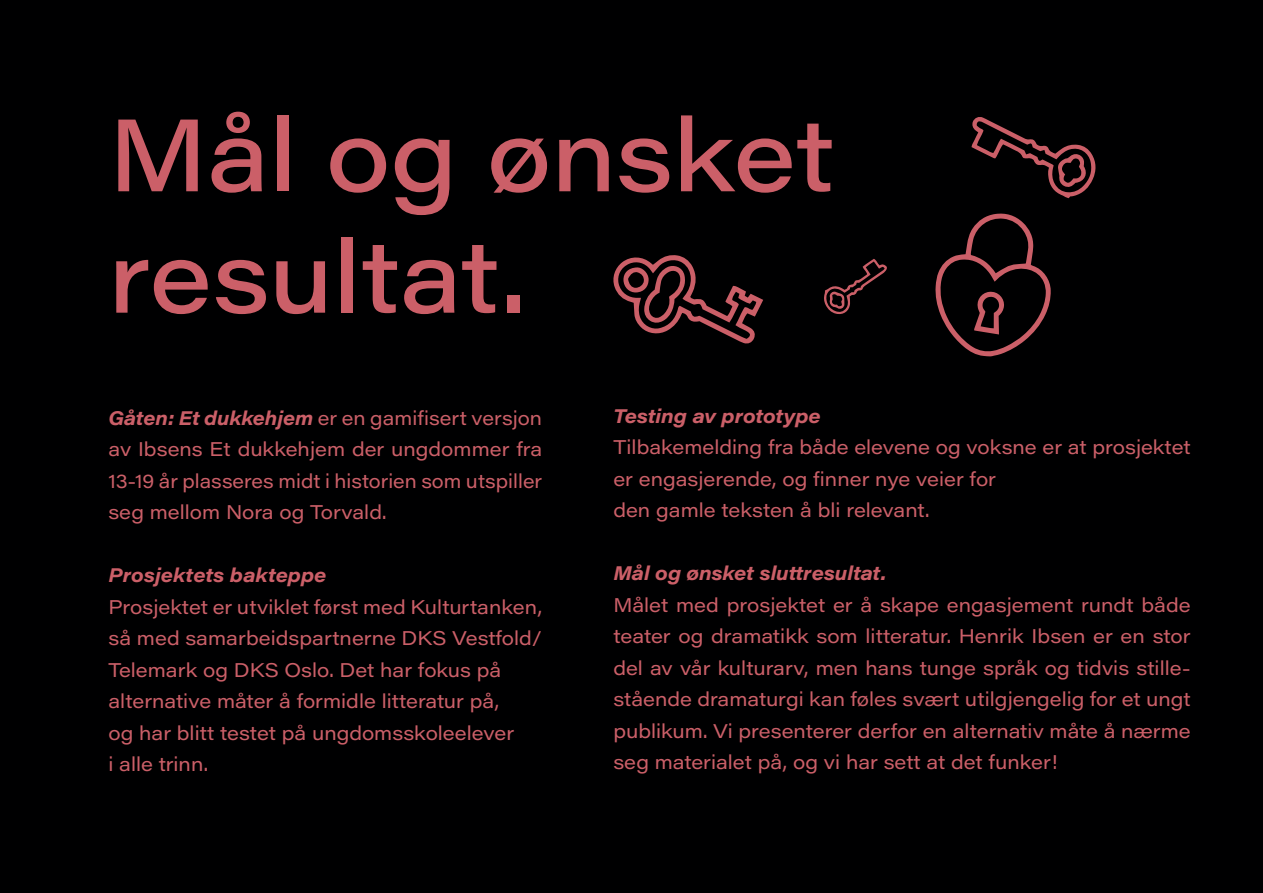
<style>
.page{position:relative;width:1263px;height:893px;background:#000001}
.page>*{position:absolute;margin:0;border:0;box-sizing:border-box;transform-origin:0 0}
.t1{font:101.1px "Acumin Variable Concept";color:#cb5f68}
.Avsnittsmal_1{font:19.5px/31.5px "Acumin Pro Wide";color:#cb5f68;text-align:justify}
.Avsnittsmal_1-2{font:italic 700 19.5px "Acumin Pro Wide";color:#cb5f68}
.s1{font-weight:700;font-style:italic}
</style>
<div class="page">
<svg style="left:971px;top:117px;width:125px;height:81px"></svg>
<svg style="left:935px;top:213px;width:116px;height:143px"></svg>
<svg style="left:824px;top:259px;width:63px;height:56px"></svg>
<svg style="left:613px;top:255px;width:150px;height:89px"></svg>
<p class="t1" style="left:108px;top:87px;width:727px">Mål og ønsket</p>
<p class="t1" style="left:108px;top:208px;width:418px">resultat.</p>
<p class="Avsnittsmal_1" style="left:108px;top:401px;width:435px"><span class="s1">Gåten: Et dukkehjem</span> er en gamifisert versjon av Ibsens Et dukkehjem der ungdommer fra 13-19 år plasseres midt i historien som utspiller seg mellom Nora og Torvald.</p>
<p class="Avsnittsmal_1-2" style="left:108px;top:561px;width:219px">Prosjektets bakteppe</p>
<p class="Avsnittsmal_1" style="left:108px;top:590px;width:435px">Prosjektet er utviklet først med Kulturtanken, så med samarbeidspartnerne DKS Vestfold/ Telemark og DKS Oslo. Det har fokus på</p>
<p class="Avsnittsmal_1" style="left:108px;top:685px;width:393px">alternative måter å formidle litteratur på,</p>
<p class="Avsnittsmal_1" style="left:108px;top:716px;width:407px">og har blitt testet på ungdomsskoleelever</p>
<p class="Avsnittsmal_1" style="left:108px;top:748px;width:101px">i alle trinn.</p>
<p class="Avsnittsmal_1-2" style="left:613px;top:401px;width:209px">Testing av prototype</p>
<p class="Avsnittsmal_1" style="left:613px;top:430px;width:579px">Tilbakemelding fra både elevene og voksne er at prosjektet er engasjerende, og finner nye veier for</p>
<p class="Avsnittsmal_1" style="left:613px;top:493px;width:318px">den gamle teksten å bli relevant.</p>
<p class="Avsnittsmal_1-2" style="left:613px;top:559px;width:274px">Mål og ønsket sluttresultat.</p>
<p class="Avsnittsmal_1" style="left:613px;top:588px;width:579px">Målet med prosjektet er å skape engasjement rundt både teater og dramatikk som litteratur. Henrik Ibsen er en stor del av vår kulturarv, men hans tunge språk og tidvis stille&shy;stående dramaturgi kan føles svært utilgjengelig for et ungt publikum. Vi presenterer derfor en alternativ måte å nærme seg materialet på, og vi har sett at det funker!</p>
</div>
